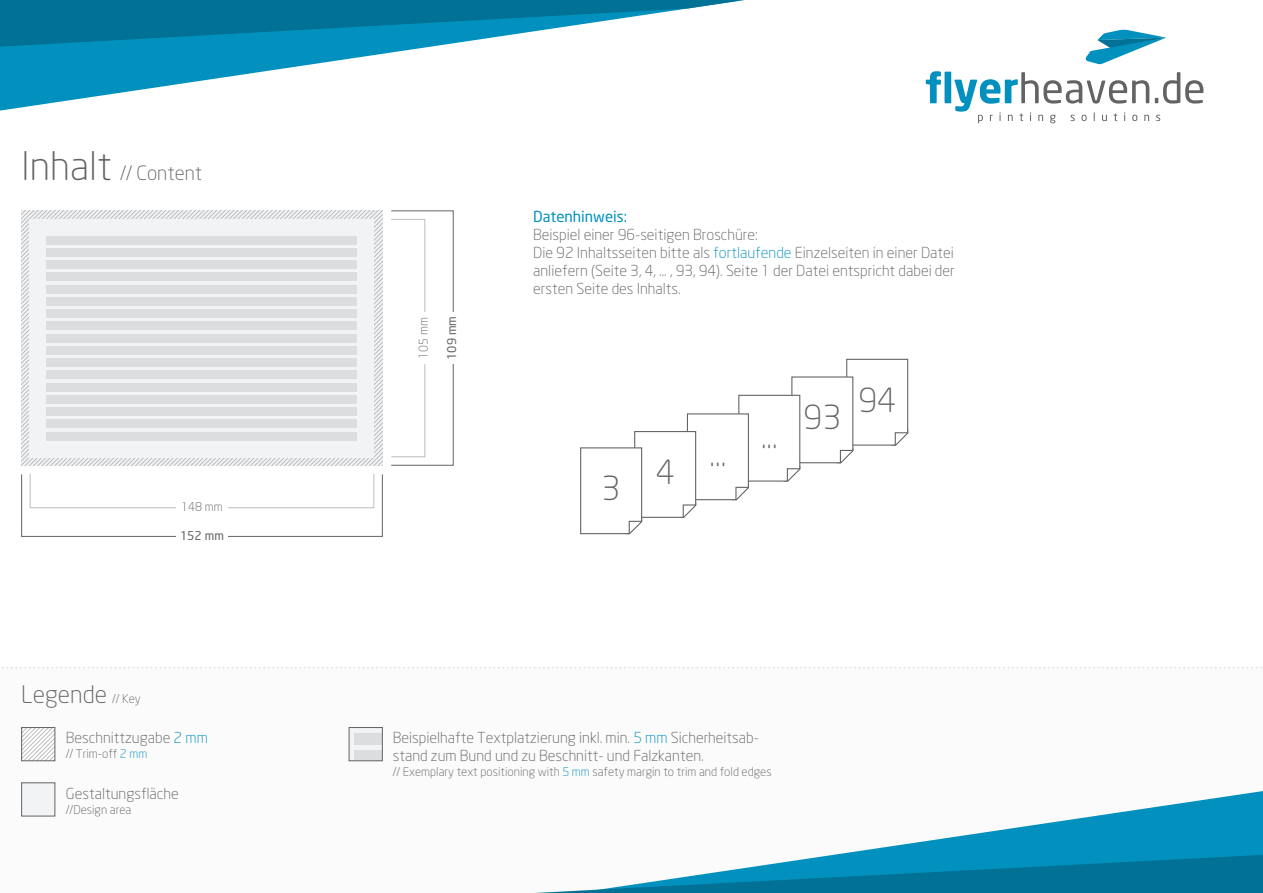
<style>
.page{position:relative;width:1263px;height:893px;background:#fff}
.page>*{position:absolute;margin:0;border:0;box-sizing:border-box;transform-origin:0 0}
.t1{font:300 32.85px "Neo Sans";color:#636366}
.t2{font:300 24px "Neo Sans";color:#636366}
.t3{font:300 19.5px "Neo Sans";color:#636366}
.t4{font:300 15px/18px "Neo Sans";color:#636366}
.t5{font:15px "Neo Sans";color:#0291be}
.t6{font:300 12px "Neo Sans";color:#636366}
.t7{font:12px "Neo Sans";color:#636366}
.s1{font-size:39px}
.s2{font-size:12px}
.s3{color:#0291be}
</style>
<div class="page">
<svg style="left:0;top:47px;width:428px;height:64px"></svg>
<svg style="left:0;top:0;width:744px;height:47px"></svg>
<svg style="left:1085px;top:29px;width:81px;height:35px"></svg>
<svg style="left:1156px;top:115px;width:4px;height:6px"></svg>
<svg style="left:1155px;top:72px;width:48px;height:32px"></svg>
<svg style="left:926px;top:71px;width:15px;height:32px"></svg>
<div style="left:944px;top:72px;width:7px;height:31px;background:#0291be"></div>
<svg style="left:954px;top:72px;width:195px;height:51px"></svg>
<svg style="left:832px;top:791px;width:431px;height:64px"></svg>
<svg style="left:535px;top:855px;width:728px;height:38px"></svg>
<div style="left:391px;top:210px;width:63px;height:256px;border:1px solid #636366"></div>
<div style="left:21px;top:474px;width:362px;height:63px;border:1px solid #636366"></div>
<div style="left:391px;top:219px;width:34px;height:238px;border:1px solid #bcbdc0"></div>
<div style="left:418px;top:313px;width:13px;height:51px;background:#fff"></div>
<svg style="left:196px;top:210px;width:187px;height:256px"></svg>
<div style="left:30px;top:219px;width:344px;height:238px;background:#f2f3f4"></div>
<div style="left:47px;top:236px;width:310px;height:8px;background:#dcdddf"></div>
<div style="left:47px;top:248px;width:310px;height:8px;background:#dcdddf"></div>
<div style="left:47px;top:260px;width:310px;height:9px;background:#dcdddf"></div>
<div style="left:47px;top:273px;width:310px;height:8px;background:#dcdddf"></div>
<div style="left:47px;top:285px;width:310px;height:8px;background:#dcdddf"></div>
<div style="left:47px;top:297px;width:310px;height:8px;background:#dcdddf"></div>
<div style="left:47px;top:309px;width:310px;height:9px;background:#dcdddf"></div>
<div style="left:47px;top:322px;width:310px;height:8px;background:#dcdddf"></div>
<div style="left:47px;top:334px;width:310px;height:8px;background:#dcdddf"></div>
<div style="left:47px;top:346px;width:310px;height:8px;background:#dcdddf"></div>
<div style="left:47px;top:358px;width:310px;height:9px;background:#dcdddf"></div>
<div style="left:47px;top:371px;width:310px;height:8px;background:#dcdddf"></div>
<div style="left:47px;top:383px;width:310px;height:8px;background:#dcdddf"></div>
<div style="left:47px;top:395px;width:310px;height:8px;background:#dcdddf"></div>
<div style="left:47px;top:407px;width:310px;height:9px;background:#dcdddf"></div>
<div style="left:47px;top:420px;width:310px;height:8px;background:#dcdddf"></div>
<div style="left:47px;top:432px;width:310px;height:8px;background:#dcdddf"></div>
<div style="left:30px;top:474px;width:344px;height:34px;border:1px solid #bcbdc0"></div>
<div style="left:176px;top:502px;width:51px;height:13px;background:#fff"></div>
<div style="left:176px;top:530px;width:51px;height:13px;background:#fff"></div>
<div style="left:447px;top:313px;width:12px;height:51px;background:#fff"></div>
<svg style="left:23px;top:729px;width:30px;height:30px"></svg>
<div style="left:21px;top:727px;width:34px;height:34px;border:1px solid #636366"></div>
<div style="left:21px;top:782px;width:34px;height:34px;background:#f2f3f4;border:1px solid #636366"></div>
<div style="left:349px;top:727px;width:33px;height:34px;background:#f2f3f4"></div>
<div style="left:354px;top:733px;width:28px;height:11px;background:#dcdddf"></div>
<div style="left:354px;top:750px;width:28px;height:11px;background:#dcdddf"></div>
<div style="left:349px;top:727px;width:34px;height:34px;border:1px solid #636366"></div>
<svg style="left:580px;top:358px;width:329px;height:177px"></svg>
<h3 class="t3" style="left:21px;top:161px;width:183px"><span class="s1">Inhalt</span> // Content</h3>
<p class="t6" style="left:181px;top:500px;width:43px">148 mm</p>
<p class="t7" style="left:180px;top:528px;width:45px">152 mm</p>
<h2 class="t2" style="left:21px;top:680px;width:121px">Legende <span class="s2">// Key</span></h2>
<p class="t4" style="left:66px;top:728px;width:143px">Beschnittzugabe <span class="s3">2 mm</span></p>
<p class="t6" style="left:66px;top:746px;width:83px">// Trim-off <span class="s3">2 mm</span></p>
<p class="t4" style="left:66px;top:784px;width:114px">Gestaltungsfläche</p>
<p class="t6" style="left:66px;top:802px;width:67px">//Design area</p>
<p class="t6" style="left:416px;top:359px;width:43px;rotate:-90deg">105 mm</p>
<p class="t7" style="left:444px;top:360px;width:45px;rotate:-90deg">109 mm</p>
<p class="t5" style="left:533px;top:208px;width:96px">Datenhinweis:</p>
<p class="t4" style="left:533px;top:226px;width:423px">Beispiel einer 96-seitigen Broschüre:<br>Die 92 Inhaltsseiten bitte als <span class="s3">fortlaufende</span> Einzelseiten in einer Datei anliefern (Seite 3, 4, ... , 93, 94). Seite 1 der Datei entspricht dabei der ersten Seite des Inhalts.</p>
<h1 class="t1" style="left:602px;top:469px;width:21px">3</h1>
<h1 class="t1" style="left:656px;top:452px;width:21px">4</h1>
<h1 class="t1" style="left:710px;top:435px;width:18px">...</h1>
<h1 class="t1" style="left:761px;top:416px;width:18px">...</h1>
<h1 class="t1" style="left:803px;top:398px;width:40px">93</h1>
<h1 class="t1" style="left:858px;top:380px;width:40px">94</h1>
<p class="t4" style="left:393px;top:728px;width:368px">Beispielhafte Textplatzierung inkl. min. <span class="s3">5 mm</span> Sicherheitsab&shy;stand zum Bund und zu Beschnitt- und Falzkanten.</p>
<p class="t6" style="left:393px;top:764px;width:380px">// Exemplary text positioning with <span class="s3">5 mm</span> safety margin to trim and fold edges</p>
</div>
